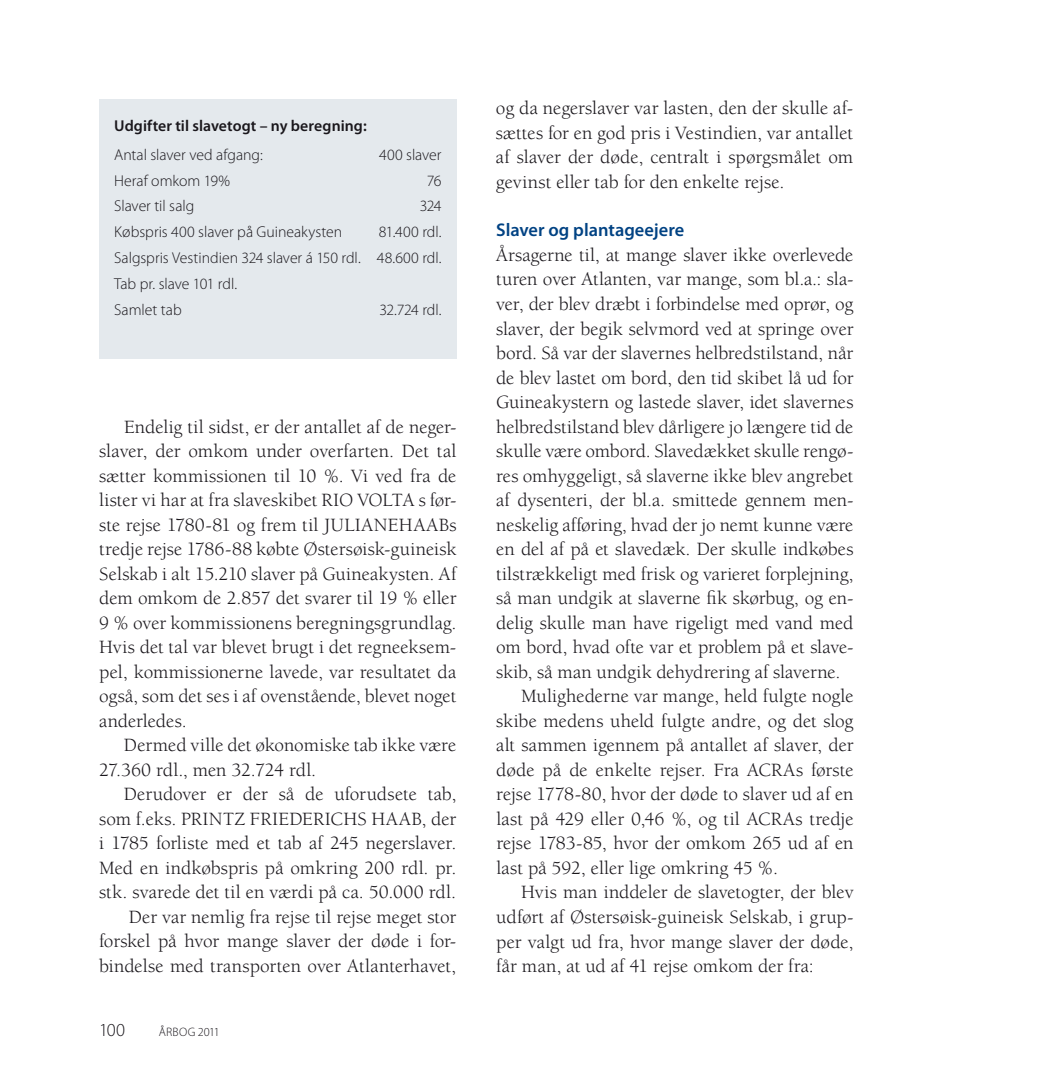
<style>
.page{position:relative;width:1042px;height:1092px;background:#fff}
.page>*{position:absolute;margin:0;border:0;box-sizing:border-box;transform-origin:0 0}
.t1{font:19.25px/24.5px "ATC Laurel";letter-spacing:-.005em;color:#1a171c;text-align:justify}
.t2{font:600 18.38px "Myriad Pro";color:#004283}
.t3{font:300 18.38px "Myriad Pro";color:#1a171c}
.t4{font:300 15.75px/25.9px "Myriad Pro";letter-spacing:-.005em;color:#1a171c}
.t5{font:600 15.75px "Myriad Pro";letter-spacing:.005em;color:#1a171c}
.t6{font:300 12.25px "Myriad Pro";letter-spacing:.015em;color:#1a171c}
</style>
<div class="page">
<div style="left:99px;top:99px;width:357px;height:260px;background:#e4e9ed"></div>
<p class="t5" style="left:114px;top:116px;width:254px">Udgifter til slavetogt – ny beregning:</p>
<p class="t4" style="left:114px;top:141px;width:150px">Antal slaver ved afgang:</p>
<p class="t4" style="left:379px;top:141px;width:64px">400 slaver</p>
<p class="t4" style="left:114px;top:167px;width:117px">Heraf omkom 19%</p>
<p class="t4" style="left:427px;top:167px;width:16px">76</p>
<p class="t4" style="left:114px;top:193px;width:82px">Slaver til salg</p>
<p class="t4" style="left:420px;top:193px;width:23px">324</p>
<p class="t4" style="left:114px;top:219px;width:230px">Købspris 400 slaver på Guineakysten</p>
<p class="t4" style="left:114px;top:219px;width:329px;text-indent:265px">81.400 rdl.<br>Salgspris Vestindien 324 slaver á 150 rdl. 48.600 rdl.<br>Tab pr. slave 101 rdl.<br>Samlet tab</p>
<p class="t4" style="left:379px;top:296px;width:64px">32.724 rdl.</p>
<p class="t1" style="left:99px;top:414px;width:359px;text-indent:25px">Endelig til sidst, er der antallet af de neger&shy;slaver, der omkom under overfarten. Det tal sætter kommissionen til 10 %. Vi ved fra de lister vi har at fra slaveskibet RIO VOLTA s før&shy;ste rejse 1780-81 og frem til JULIANEHAABs tredje rejse 1786-88 købte Østersøisk-guineisk Selskab i alt 15.210 slaver på Guineakysten. Af dem omkom de 2.857 det svarer til 19 % eller 9 % over kommissionens beregningsgrundlag.<br>Hvis det tal var blevet brugt i det regneeksem&shy;pel, kommissionerne lavede, var resultatet da også, som det ses i af ovenstående, blevet noget anderledes.</p>
<p class="t1" style="left:99px;top:733px;width:359px;text-indent:25px">Dermed ville det økonomiske tab ikke være<br>27.360 rdl., men 32.724 rdl.</p>
<p class="t1" style="left:99px;top:782px;width:359px;text-align:right">Derudover er der så de uforudsete tab, som f.eks. PRINTZ FRIEDERICHS HAAB, der i 1785 forliste med et tab af 245 negerslaver.<br>Med en indkøbspris på omkring 200 rdl. pr. stk. svarede det til en værdi på ca. 50.000 rdl.<br>Der var nemlig fra rejse til rejse meget stor forskel på hvor mange slaver der døde i for&shy;bindelse med transporten over Atlanterhavet,</p>
<p class="t3" style="left:99px;top:1018px;width:27px">100</p>
<p class="t6" style="left:159px;top:1024px;width:63px">Årbog 2011</p>
<p class="t1" style="left:496px;top:96px;width:359px">og da negerslaver var lasten, den der skulle af&shy;sættes for en god pris i Vestindien, var antallet af slaver der døde, centralt i spørgsmålet om gevinst eller tab for den enkelte rejse.</p>
<p class="t2" style="left:496px;top:218px;width:190px">Slaver og plantageejere</p>
<p class="t1" style="left:496px;top:243px;width:359px">Årsagerne til, at mange slaver ikke overlevede</p>
<p class="t1" style="left:496px;top:267px;width:359px">turen over Atlanten, var mange, som bl.a.: sla-</p>
<p class="t1" style="left:496px;top:292px;width:359px">ver, der blev dræbt i forbindelse med oprør, og</p>
<p class="t1" style="left:496px;top:316px;width:359px">slaver, der begik selvmord ved at springe over</p>
<p class="t1" style="left:496px;top:341px;width:359px">bord. Så var der slavernes helbredstilstand, når</p>
<p class="t1" style="left:496px;top:365px;width:359px">de blev lastet om bord, den tid skibet lå ud for</p>
<p class="t1" style="left:496px;top:390px;width:359px">Guineakystern og lastede slaver, idet slavernes</p>
<p class="t1" style="left:496px;top:414px;width:359px">helbredstilstand blev dårligere jo længere tid de</p>
<p class="t1" style="left:496px;top:439px;width:359px">skulle være ombord. Slavedækket skulle rengø-</p>
<p class="t1" style="left:496px;top:463px;width:359px">res omhyggeligt, så slaverne ikke blev angrebet</p>
<p class="t1" style="left:496px;top:488px;width:359px">af dysenteri, der bl.a. smittede gennem men-</p>
<p class="t1" style="left:496px;top:512px;width:359px">neskelig afføring, hvad der jo nemt kunne være</p>
<p class="t1" style="left:496px;top:537px;width:359px">en del af på et slavedæk. Der skulle indkøbes</p>
<p class="t1" style="left:496px;top:561px;width:359px">tilstrækkeligt med frisk og varieret forplejning,</p>
<p class="t1" style="left:496px;top:586px;width:359px">så man undgik at slaverne fik skørbug, og en-</p>
<p class="t1" style="left:496px;top:610px;width:359px">delig skulle man have rigeligt med vand med</p>
<p class="t1" style="left:496px;top:635px;width:359px">om bord, hvad ofte var et problem på et slave-</p>
<p class="t1" style="left:496px;top:659px;width:345px">skib, så man undgik dehydrering af slaverne.</p>
<p class="t1" style="left:521px;top:684px;width:334px">Mulighederne var mange, held fulgte nogle</p>
<p class="t1" style="left:496px;top:709px;width:359px">skibe medens uheld fulgte andre, og det slog</p>
<p class="t1" style="left:496px;top:733px;width:359px">alt sammen igennem på antallet af slaver, der</p>
<p class="t1" style="left:496px;top:758px;width:359px">døde på de enkelte rejser. Fra ACRAs første</p>
<p class="t1" style="left:496px;top:782px;width:359px">rejse 1778-80, hvor der døde to slaver ud af en</p>
<p class="t1" style="left:496px;top:807px;width:359px">last på 429 eller 0,46 %, og til ACRAs tredje</p>
<p class="t1" style="left:496px;top:831px;width:359px">rejse 1783-85, hvor der omkom 265 ud af en</p>
<p class="t1" style="left:496px;top:856px;width:283px">last på 592, eller lige omkring 45 %.</p>
<p class="t1" style="left:521px;top:880px;width:334px">Hvis man inddeler de slavetogter, der blev</p>
<p class="t1" style="left:496px;top:905px;width:359px">udført af Østersøisk-guineisk Selskab, i grup-</p>
<p class="t1" style="left:496px;top:929px;width:359px">per valgt ud fra, hvor mange slaver der døde,</p>
<p class="t1" style="left:496px;top:954px;width:319px">får man, at ud af 41 rejse omkom der fra:</p>
</div>
